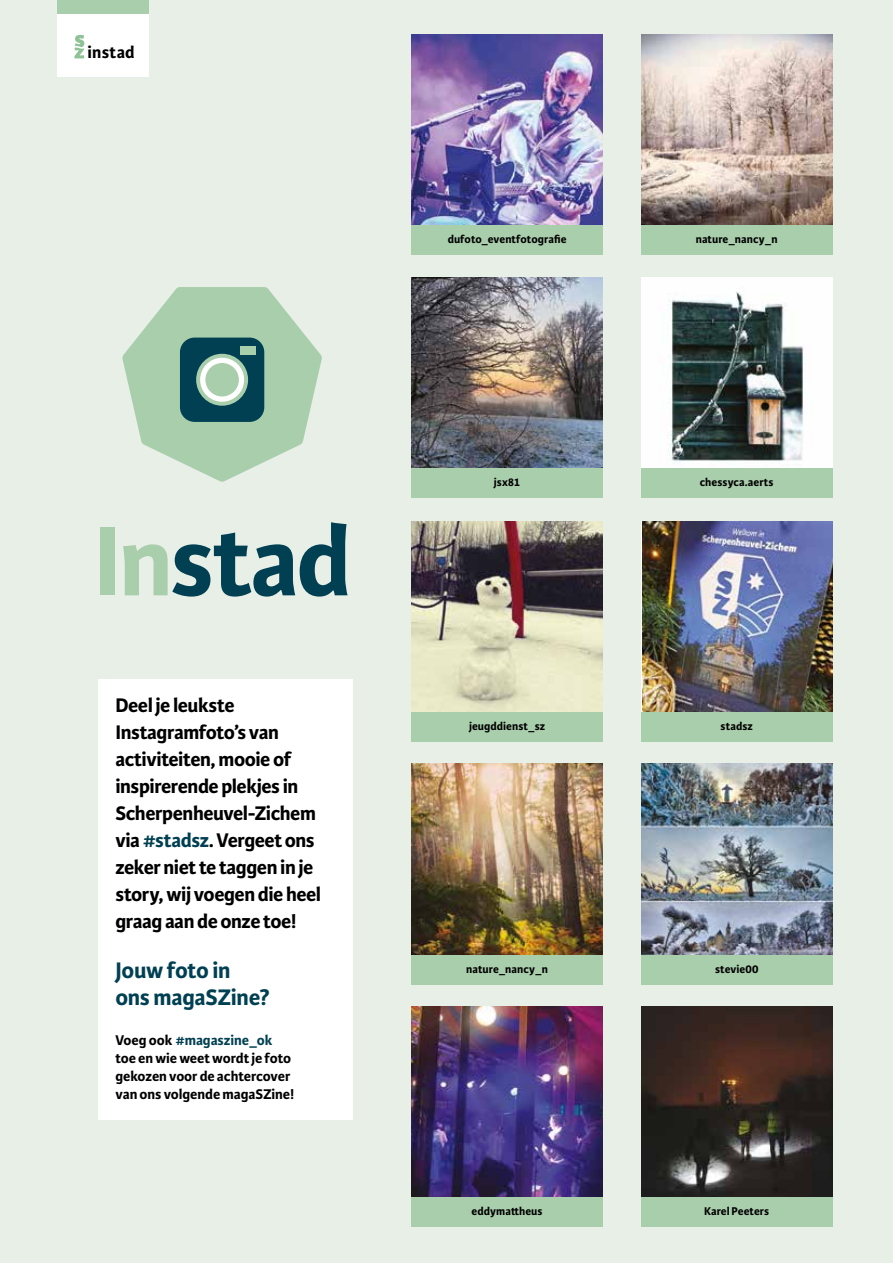
<style>
.page{position:relative;width:893px;height:1263px;background:#e7efe7}
.page>*{position:absolute;margin:0;border:0;box-sizing:border-box;transform-origin:0 0}
.t1{font:700 104.85px "Karmina Sans";letter-spacing:-.025em;color:#004052}
.t2{font:700 24px/27px "Karmina Sans";letter-spacing:-.015em;color:#004052}
.t3{font:700 21px/27px "Karmina Sans";letter-spacing:-.02em;color:#000}
.t4{font:700 18px "Karmina Sans";letter-spacing:.01em;color:#000}
.t5{font:700 15px/18px "Karmina Sans";letter-spacing:-.005em;color:#000}
.t6{font:700 12px "Karmina Sans";letter-spacing:.005em;color:#000}
.s1{color:#a9ceac}
.s2{color:#004052}
</style>
<div class="page">
<div style="left:57px;top:14px;width:92px;height:62px;background:#fff"></div>
<svg style="left:74px;top:35px;width:10px;height:23px"></svg>
<div style="left:57px;top:0;width:92px;height:14px;background:#a9ceac"></div>
<img style="left:641px;top:34px;width:191px;height:191px">
<img style="left:411px;top:521px;width:192px;height:191px">
<img style="left:411px;top:34px;width:192px;height:191px">
<img style="left:411px;top:764px;width:192px;height:191px">
<img style="left:411px;top:277px;width:192px;height:191px">
<img style="left:641px;top:764px;width:191px;height:191px">
<img style="left:641px;top:277px;width:191px;height:191px">
<img style="left:641px;top:1006px;width:191px;height:192px">
<img style="left:642px;top:521px;width:190px;height:191px">
<div style="left:641px;top:712px;width:191px;height:30px;background:#a9ceac"></div>
<div style="left:641px;top:225px;width:191px;height:30px;background:#a9ceac"></div>
<div style="left:411px;top:712px;width:192px;height:30px;background:#a9ceac"></div>
<div style="left:411px;top:225px;width:192px;height:30px;background:#a9ceac"></div>
<div style="left:411px;top:955px;width:192px;height:29px;background:#a9ceac"></div>
<div style="left:411px;top:468px;width:192px;height:29px;background:#a9ceac"></div>
<img style="left:411px;top:1006px;width:192px;height:192px">
<div style="left:411px;top:1198px;width:192px;height:29px;background:#a9ceac"></div>
<div style="left:641px;top:955px;width:191px;height:29px;background:#a9ceac"></div>
<div style="left:641px;top:468px;width:191px;height:29px;background:#a9ceac"></div>
<div style="left:641px;top:1198px;width:191px;height:29px;background:#a9ceac"></div>
<svg style="left:122px;top:287px;width:200px;height:195px"></svg>
<div style="left:180px;top:338px;width:84px;height:84px;background:#004052;border-radius:15px"></div>
<div style="left:240px;top:346px;width:16px;height:9px;background:#a9ceac"></div>
<svg style="left:196px;top:354px;width:52px;height:52px;background:#afd0b3"></svg>
<div style="left:200px;top:358px;width:44px;height:44px;border:5px solid #fff;border-radius:50%"></div>
<div style="left:98px;top:679px;width:254px;height:271px;background:#fff"></div>
<div style="left:98px;top:943px;width:254px;height:85px;background:#fff"></div>
<div style="left:98px;top:1012px;width:254px;height:108px;background:#fff"></div>
<p class="t4" style="left:88px;top:42px;width:49px">instad</p>
<h1 class="t1" style="left:93px;top:501px;width:260px"><span class="s1">In</span>stad</h1>
<p class="t3" style="left:115px;top:692px;width:207px">Deel je leukste<br>Instagramfoto’s van activiteiten, mooie of inspirerende plekjes in<br>Scherpenheuvel-Zichem via <span class="s2">#stadsz</span>. Vergeet ons zeker niet te taggen in je story, wij voegen die heel graag aan de onze toe!</p>
<p class="t2" style="left:115px;top:957px;width:156px">Jouw foto in ons magaSZine?</p>
<p class="t5" style="left:115px;top:1031px;width:180px">Voeg ook <span class="s2">#magaszine_ok </span>toe en wie weet wordt je foto gekozen voor de achtercover van ons volgende magaSZine!</p>
<p class="t6" style="left:448px;top:232px;width:120px">dufoto_eventfotografie</p>
<p class="t6" style="left:494px;top:475px;width:28px">jsx81</p>
<p class="t6" style="left:469px;top:719px;width:78px">jeugddienst_sz</p>
<p class="t6" style="left:466px;top:962px;width:83px">nature_nancy_n</p>
<p class="t6" style="left:472px;top:1204px;width:72px">eddymattheus</p>
<p class="t6" style="left:696px;top:232px;width:83px">nature_nancy_n</p>
<p class="t6" style="left:700px;top:475px;width:75px">chessyca.aerts</p>
<p class="t6" style="left:721px;top:719px;width:34px">stadsz</p>
<p class="t6" style="left:715px;top:962px;width:45px">stevie00</p>
<p class="t6" style="left:704px;top:1204px;width:67px">Karel Peeters</p>
</div>
